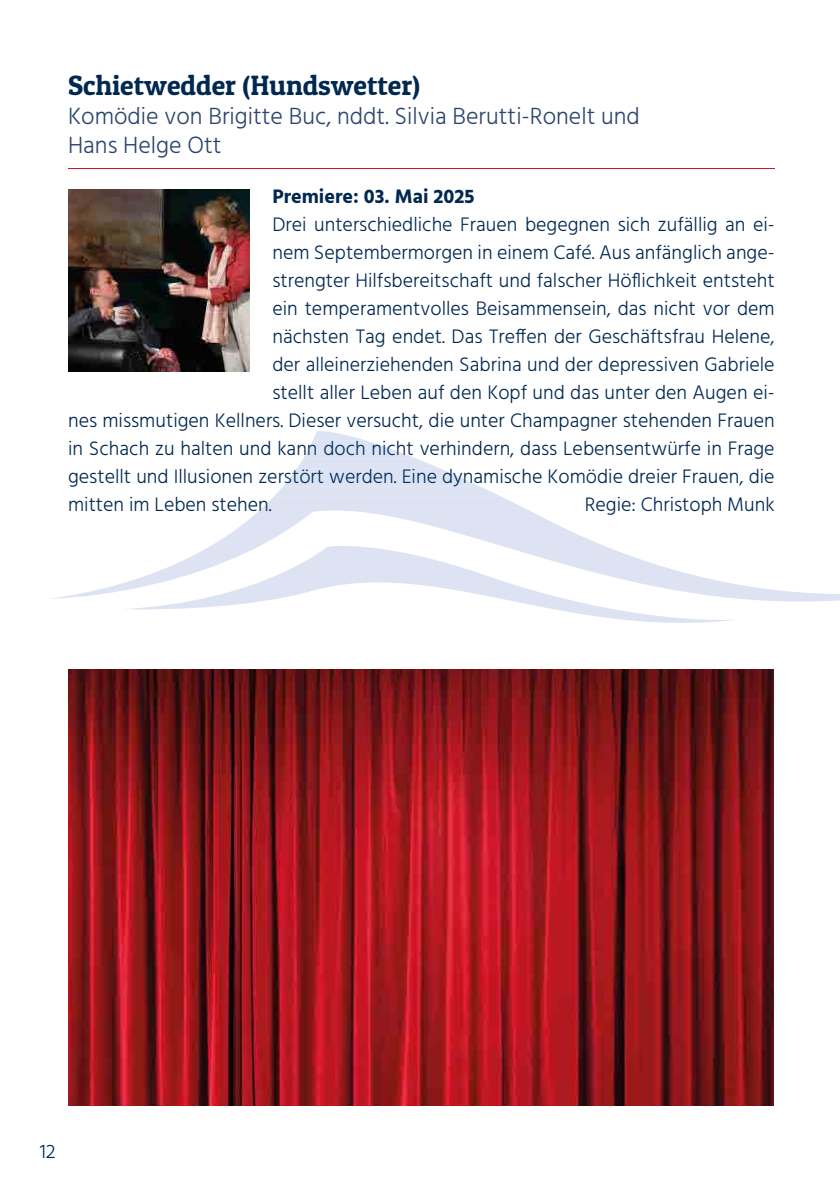
<style>
.page{position:relative;width:840px;height:1191px;background:#fff}
.page>*{position:absolute;margin:0;border:0;box-sizing:border-box;transform-origin:0 0}
.t1{font:28px "Patua One";color:#002851}
.t2{font:300 24px/28.8px "Hind";color:#2b446c}
.t3{font:300 20px "Hind";color:#002851}
.t4{font:700 20px "Hind";color:#002851}
</style>
<div class="page">
<img style="left:68px;top:669px;width:704px;height:437px">
<hr style="left:68px;top:168px;width:706px;height:1px;background:#d51130">
<svg style="left:51px;top:515px;width:788px;height:86px"></svg>
<svg style="left:255px;top:431px;width:282px;height:84px"></svg>
<svg style="left:123px;top:546px;width:614px;height:77px"></svg>
<img style="left:68px;top:190px;width:181px;height:181px">
<h1 class="t1" style="left:68px;top:68px;width:353px">Schietwedder (Hundswetter)</h1>
<p class="t2" style="left:68px;top:103px;width:573px">Komödie von Brigitte Buc, nddt. Silvia Berutti-Ronelt und<br>Hans Helge Ott</p>
<p class="t4" style="left:272px;top:184px;width:203px">Premiere: 03. Mai 2025</p>
<p class="t3" style="left:272px;top:211px;width:503px">Drei unterschiedliche Frauen begegnen sich zufällig an ei-</p>
<p class="t3" style="left:272px;top:239px;width:503px">nem Septembermorgen in einem Café. Aus anfänglich ange-</p>
<p class="t3" style="left:272px;top:267px;width:503px">strengter Hilfsbereitschaft und falscher Höflichkeit entsteht</p>
<p class="t3" style="left:272px;top:295px;width:503px">ein temperamentvolles Beisammensein, das nicht vor dem</p>
<p class="t3" style="left:272px;top:323px;width:503px">nächsten Tag endet. Das Treffen der Geschäftsfrau Helene,</p>
<p class="t3" style="left:272px;top:351px;width:503px">der alleinerziehenden Sabrina und der depressiven Gabriele</p>
<p class="t3" style="left:272px;top:379px;width:503px">stellt aller Leben auf den Kopf und das unter den Augen ei-</p>
<p class="t3" style="left:68px;top:407px;width:707px">nes missmutigen Kellners. Dieser versucht, die unter Champagner stehenden Frauen</p>
<p class="t3" style="left:68px;top:435px;width:707px">in Schach zu halten und kann doch nicht verhindern, dass Lebensentwürfe in Frage</p>
<p class="t3" style="left:68px;top:463px;width:707px">gestellt und Illusionen zerstört werden. Eine dynamische Komödie dreier Frauen, die</p>
<p class="t3" style="left:68px;top:491px;width:205px">mitten im Leben stehen.</p>
<p class="t3" style="left:584px;top:491px;width:191px">Regie: Christoph Munk</p>
<p class="t3" style="left:40px;top:1137px;width:18px">12</p>
</div>
